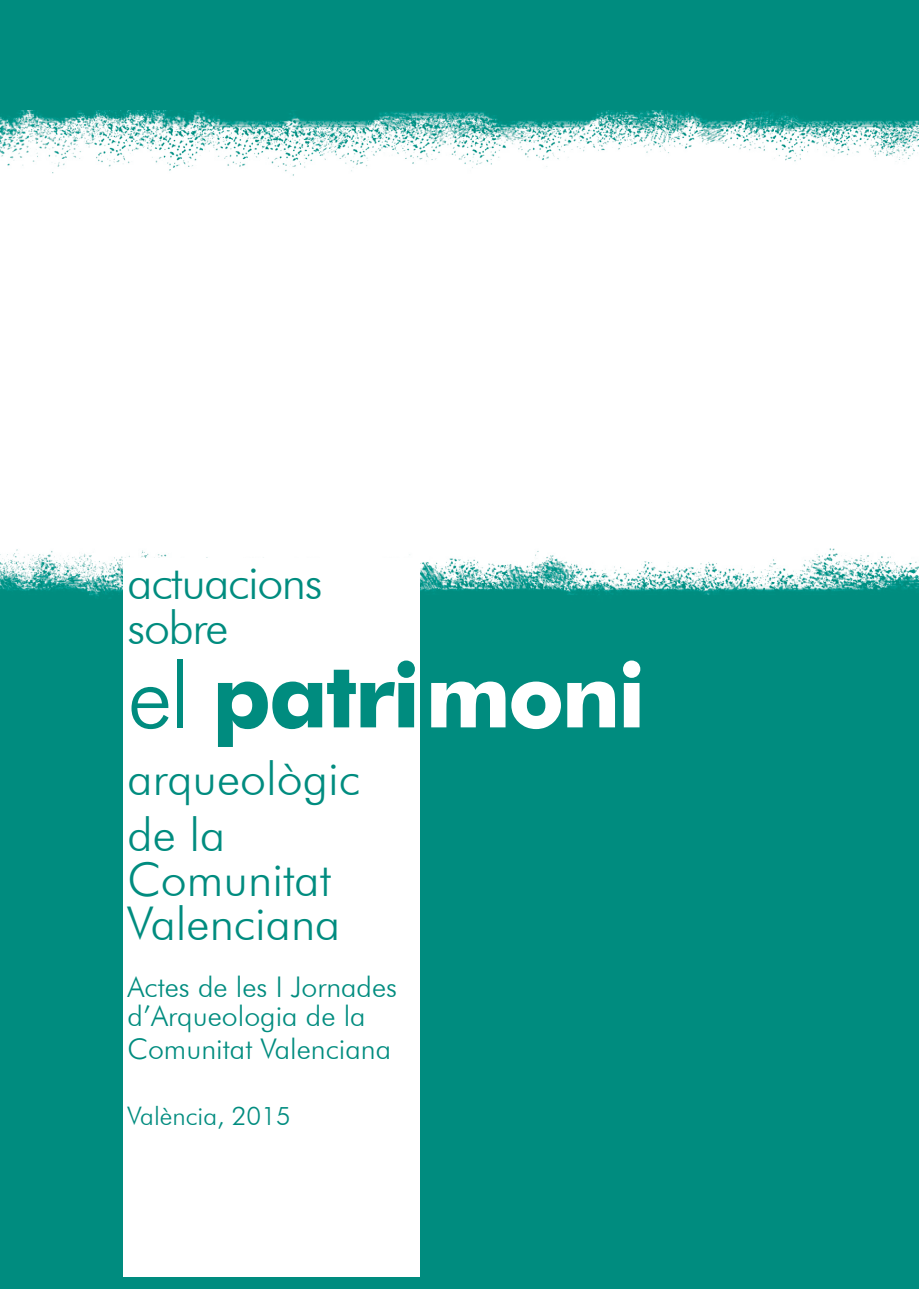
<style>
.page{position:relative;width:919px;height:1289px;background:#fff}
.page>*{position:absolute;margin:0;border:0;box-sizing:border-box;transform-origin:0 0}
.t1{font:700 90px "Futura BT";letter-spacing:-.03em;color:#008c7f}
.t2{font:300 46.5px "Futura BT";color:#008c7f}
.t3{font:300 46.5px/45.8px "Futura BT";letter-spacing:-.03em;color:#008c7f}
.t4{font:300 28.5px/28.5px "Futura BT";color:#008c7f}
.t5{font:300 25.5px "Futura BT";color:#008c7f}
.s1{font-weight:300}
.s2{color:#fff}
</style>
<div class="page">
<div style="left:0;top:0;width:918px;height:1288px;background:#008c7f"></div>
<img style="left:0;top:110px;width:561px;height:486px">
<img style="left:561px;top:110px;width:357px;height:485px">
<div style="left:123px;top:558px;width:297px;height:718px;background:#fff"></div>
<p class="t3" style="left:128px;top:558px;width:196px">actuacions sobre</p>
<p class="t1" style="left:128px;top:640px;width:519px"><span class="s1">el</span> patri<span class="s2">moni</span></p>
<p class="t2" style="left:128px;top:750px;width:234px">arqueològic</p>
<p class="t2" style="left:128px;top:806px;width:99px">de la</p>
<p class="t2" style="left:128px;top:851px;width:205px">Comunitat</p>
<p class="t2" style="left:128px;top:895px;width:214px">Valenciana</p>
<p class="t4" style="left:128px;top:972px;width:271px">Actes de les I Jornades d’Arqueologia de la</p>
<p class="t4" style="left:128px;top:1034px;width:265px">Comunitat Valenciana</p>
<p class="t5" style="left:128px;top:1100px;width:164px">València, 2015</p>
</div>
